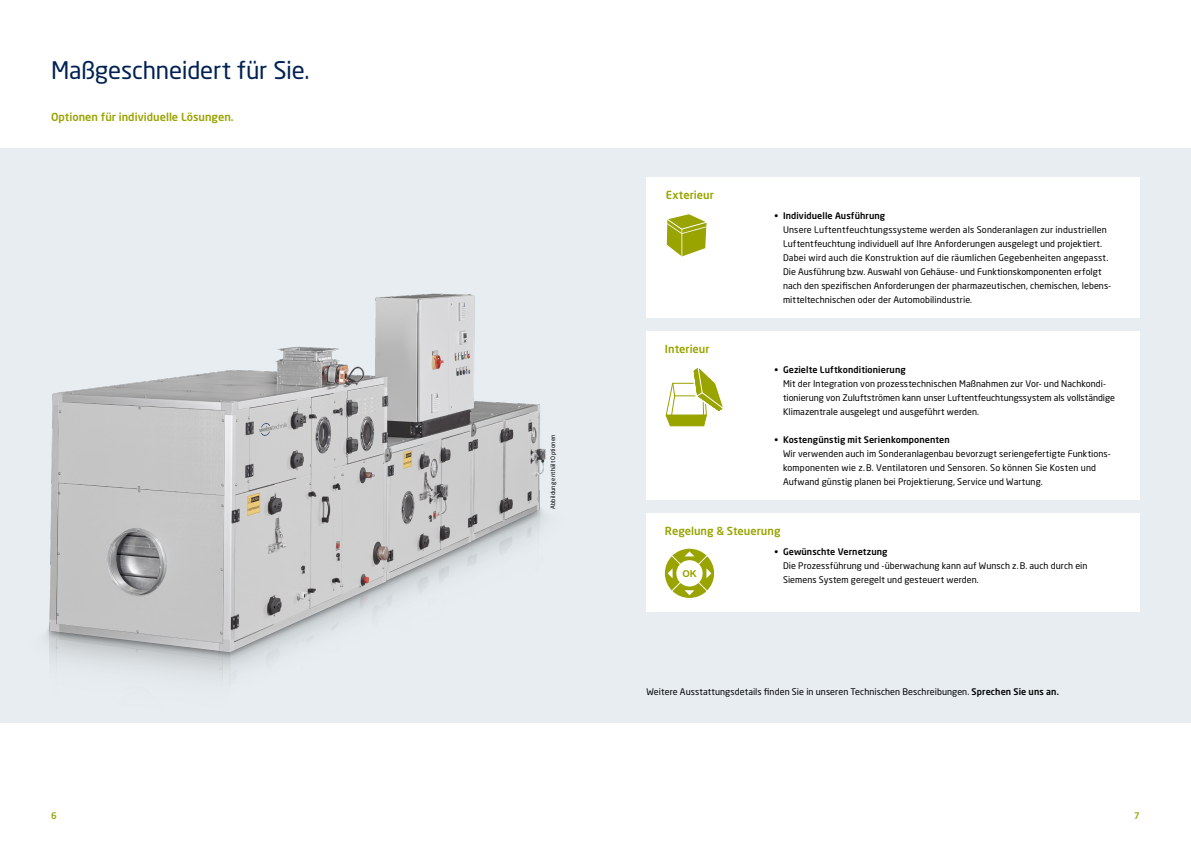
<style>
.page{position:relative;width:1191px;height:842px;background:#fff}
.page>*{position:absolute;margin:0;border:0;box-sizing:border-box;transform-origin:0 0}
.t1{font:24px "Neo Sans W1 G";letter-spacing:-.01em;color:#002252}
.t2{font:500 11px "Neo Sans W1 G";color:#99a400}
.t3{font:700 9.5px "Arial";color:#99a400}
.t4{font:9px/14px "Neo Sans W1 G";letter-spacing:.01em;color:#000}
.t5{font:500 9px "Neo Sans W1 G";letter-spacing:.01em;color:#000}
.t6{font:500 9px "Neo Sans W1 G";color:#99a400}
.t7{font:6px "Neo Sans W1 G";letter-spacing:.015em;color:#000}
.s1{font-weight:500}
</style>
<div class="page">
<div style="left:0;top:149px;width:1191px;height:574px;background:#e7edf1"></div>
<div style="left:646px;top:331px;width:494px;height:168px;background:#fff"></div>
<div style="left:646px;top:513px;width:494px;height:98px;background:#fff"></div>
<div style="left:646px;top:177px;width:494px;height:140px;background:#fff"></div>
<img style="left:46px;top:293px;width:500px;height:387px">
<div style="left:665px;top:549px;width:49px;height:49px;background:#99a400;border-radius:50%"></div>
<svg style="left:667px;top:551px;width:44px;height:44px"></svg>
<svg style="left:665px;top:368px;width:58px;height:59px"></svg>
<svg style="left:666px;top:213px;width:41px;height:43px"></svg>
<h1 class="t1" style="left:51px;top:56px;width:260px">Maßgeschneidert für Sie.</h1>
<p class="t2" style="left:51px;top:110px;width:184px">Optionen für individuelle Lösungen.</p>
<p class="t7" style="left:549px;top:509px;width:76px;rotate:-90deg">Abbildung enthält Optionen</p>
<p class="t2" style="left:666px;top:188px;width:49px">Exterieur</p>
<p class="t2" style="left:665px;top:342px;width:46px">Interieur</p>
<p class="t5" style="left:774px;top:210px;width:112px">• Individuelle Ausführung</p>
<p class="t4" style="left:783px;top:223px;width:330px">Unsere Luftentfeuchtungssysteme werden als Sonderanlagen zur industriellen Luftentfeuchtung individuell auf Ihre Anforderungen ausgelegt und projektiert.<br>Dabei wird auch die Konstruktion auf die räumlichen Gegebenheiten angepasst.<br>Die Ausführung bzw. Auswahl von Gehäuse- und Funktionskomponenten erfolgt nach den spezifischen Anforderungen der pharmazeutischen, chemischen, lebens&shy;mitteltechnischen oder der Automobilindustrie.</p>
<p class="t5" style="left:774px;top:364px;width:133px">• Gezielte Luftkonditionierung</p>
<p class="t4" style="left:783px;top:377px;width:333px">Mit der Integration von prozesstechnischen Maßnahmen zur Vor- und Nachkondi&shy;tionierung von Zuluftströmen kann unser Luftentfeuchtungssystem als vollständige<br>Klimazentrale ausgelegt und ausgeführt werden.</p>
<p class="t5" style="left:774px;top:434px;width:177px">• Kostengünstig mit Serienkomponenten</p>
<p class="t4" style="left:783px;top:447px;width:329px">Wir verwenden auch im Sonderanlagenbau bevorzugt seriengefertigte Funktions&shy;komponenten wie z.B. Ventilatoren und Sensoren. So können Sie Kosten und<br>Aufwand günstig planen bei Projektierung, Service und Wartung.</p>
<p class="t2" style="left:665px;top:524px;width:117px">Regelung &amp; Steuerung</p>
<p class="t3" style="left:682px;top:568px;width:16px">OK</p>
<p class="t5" style="left:774px;top:546px;width:114px">• Gewünschte Vernetzung</p>
<p class="t4" style="left:783px;top:559px;width:306px">Die Prozessführung und -überwachung kann auf Wunsch z.B. auch durch ein<br>Siemens System geregelt und gesteuert werden.</p>
<p class="t4" style="left:646px;top:685px;width:414px">Weitere Ausstattungsdetails finden Sie in unseren Technischen Beschreibungen. <span class="s1">Sprechen Sie uns an.</span></p>
<p class="t6" style="left:51px;top:810px;width:7px">6</p>
<p class="t6" style="left:1134px;top:810px;width:7px">7</p>
</div>
